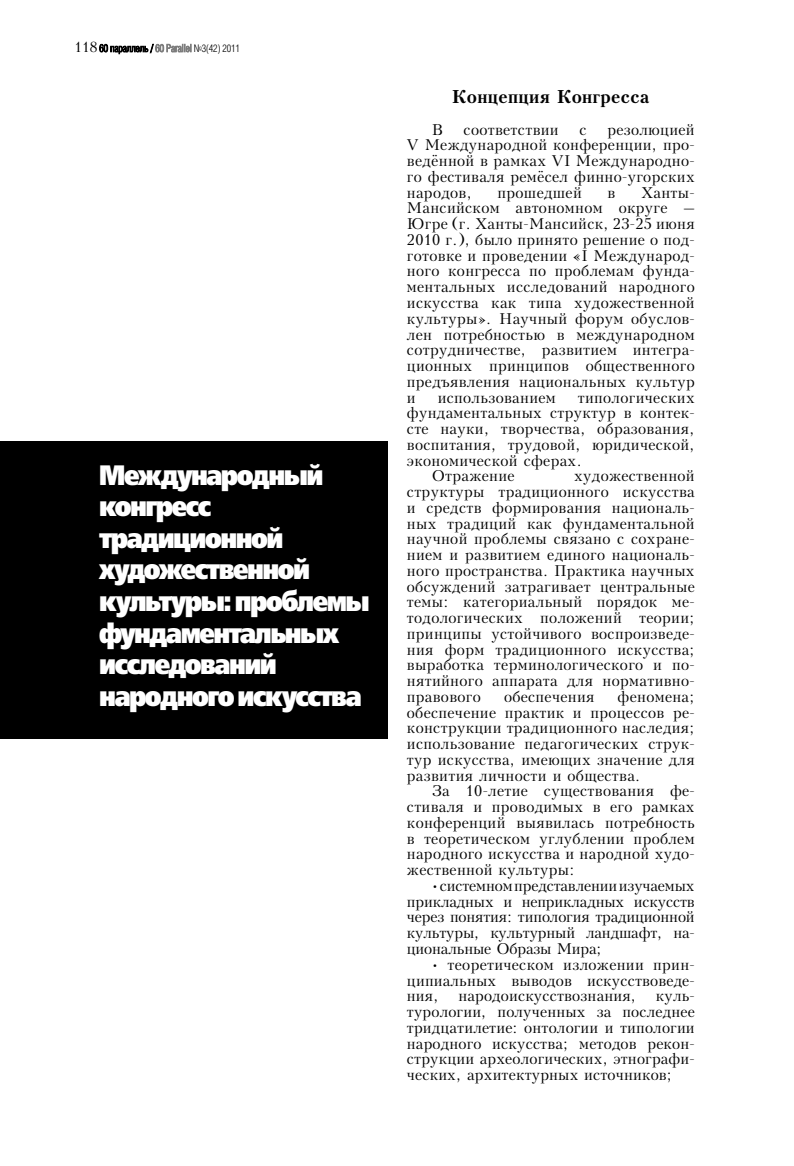
<style>
.page{position:relative;width:794px;height:1166px;background:#fff}
.page>*{position:absolute;margin:0;border:0;box-sizing:border-box;transform-origin:0 0}
.t1{font:28px/31.5px "Free Set Black C";letter-spacing:-.06em;color:#fff;scale:.87 1}
.t2{font:700 17.5px "Kudrashov C";letter-spacing:.02em;color:#000}
.t3{font:14.88px/15.8px "Kudrashov C";letter-spacing:.02em;color:#000;text-align:justify}
</style>
<div class="page">
<div style="left:0;top:441px;width:387px;height:298px;background:#000"></div>
<svg style="left:99px;top:44px;width:92px;height:10px"></svg>
<h1 class="t1" style="left:99px;top:461px;width:312px">Международный конгресс традиционной художественной культуры: проблемы фундаментальных исследований народного искусства</h1>
<p class="t2" style="left:452px;top:86px;width:199px">Концепция Конгресса</p>
<p class="t3" style="left:407px;top:122px;width:289px;text-indent:200px">резолюцией V Международной конференции, про&shy;ведённой в рамках VI Международно&shy;го фестиваля ремёсел финно-угорских народов,</p>
<p class="t3" style="left:432px;top:122px;width:13px">В</p>
<p class="t3" style="left:463px;top:122px;width:97px">соответствии</p>
<p class="t3" style="left:579px;top:122px;width:9px">с</p>
<p class="t3" style="left:497px;top:185px;width:86px">прошедшей</p>
<p class="t3" style="left:607px;top:185px;width:9px">в</p>
<p class="t3" style="left:407px;top:185px;width:289px;text-indent:234px">Ханты-Мансийском автономном округе – Югре (г. Ханты-Мансийск, 23-25 июня 2010 г.), было принято решение о под&shy;готовке и проведении «I Международ&shy;ного конгресса по проблемам фунда&shy;ментальных исследований народного искусства как типа художественной культуры». Научный форум обуслов&shy;лен потребностью в международном сотрудничестве, развитием интегра&shy;ционных принципов общественного предъявления национальных культур и</p>
<p class="t3" style="left:438px;top:390px;width:120px">использованием</p>
<p class="t3" style="left:578px;top:390px;width:118px">типологических</p>
<p class="t3" style="left:407px;top:405px;width:289px">фундаментальных структур в контек-</p>
<p class="t3" style="left:407px;top:421px;width:289px">сте науки, творчества, образования,</p>
<p class="t3" style="left:407px;top:437px;width:289px">воспитания, трудовой, юридической,</p>
<p class="t3" style="left:407px;top:453px;width:176px">экономической сферах.</p>
<p class="t3" style="left:432px;top:468px;width:84px">Отражение</p>
<p class="t3" style="left:407px;top:468px;width:289px;text-indent:167px">художественной структуры традиционного искусства и средств формирования националь&shy;ных традиций как фундаментальной научной проблемы связано с сохране&shy;нием и развитием единого националь&shy;ного пространства. Практика научных обсуждений затрагивает центральные темы: категориальный порядок ме&shy;тодологических положений теории; принципы устойчивого воспроизведе&shy;ния форм традиционного искусства; выработка терминологического и по&shy;нятийного аппарата для нормативно&shy;правового</p>
<p class="t3" style="left:504px;top:689px;width:92px">обеспечения</p>
<p class="t3" style="left:407px;top:689px;width:289px;text-indent:211px">феномена; обеспечение практик и процессов ре&shy;конструкции традиционного наследия; использование педагогических струк&shy;тур искусства, имеющих значение для развития личности и общества.</p>
<p class="t3" style="left:407px;top:783px;width:289px;text-indent:25px">За 10-летие существования фе&shy;стиваля и проводимых в его рамках конференций выявилась потребность в теоретическом углублении проблем народного искусства и народной худо&shy;жественной культуры:</p>
<p class="t3" style="left:407px;top:878px;width:289px;text-indent:25px">• системном представлении изучаемых прикладных и неприкладных искусств через понятия: типология традиционной культуры, культурный ландшафт, на&shy;циональные Образы Мира;</p>
<p class="t3" style="left:407px;top:957px;width:289px;text-indent:25px">• теоретическом изложении прин&shy;ципиальных выводов искусствоведе&shy;ния,</p>
<p class="t3" style="left:458px;top:988px;width:179px">народоискусствознания,</p>
<p class="t3" style="left:407px;top:988px;width:289px;text-indent:249px">куль&shy;турологии, полученных за последнее тридцатилетие: онтологии и типологии народного искусства; методов рекон&shy;струкции археологических, этнографи&shy;ческих, архитектурных источников;</p>
</div>
